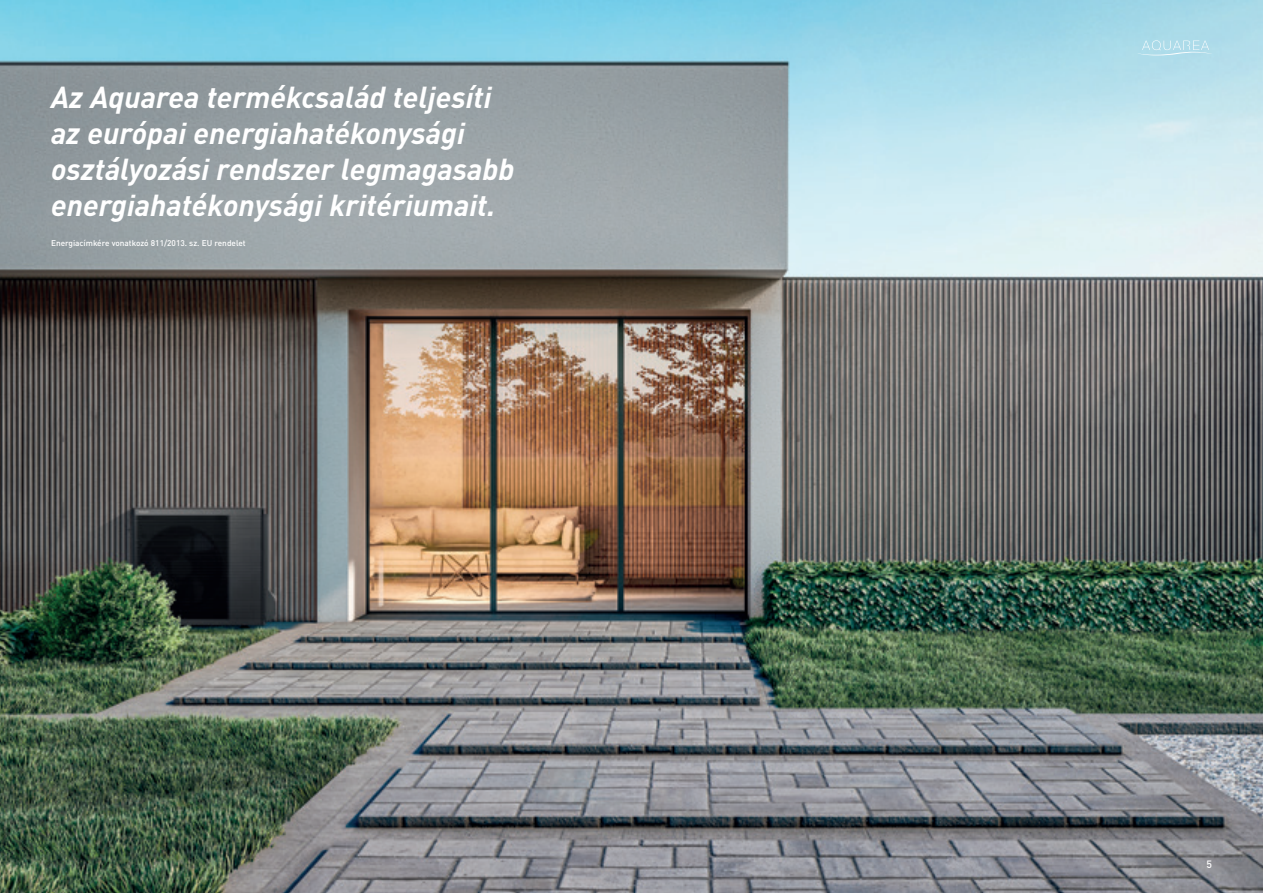
<style>
.page{position:relative;width:1263px;height:893px;background:#fff}
.page>*{position:absolute;margin:0;border:0;box-sizing:border-box;transform-origin:0 0}
.t1{font:italic 700 30px/36px "DIN Pro";color:#fff}
.t2{font:500 10.5px "DIN Pro";color:#fff}
.t3{font:500 8.25px "DIN Pro";color:#fff}
</style>
<div class="page">
<img style="left:0;top:0;width:1263px;height:893px">
<svg style="left:1137px;top:40px;width:75px;height:15px"></svg>
<p class="t1" style="left:51px;top:77px;width:465px">Az Aquarea termékcsalád teljesíti az európai energiahatékonysági osztályozási rendszer legmagasabb energiahatékonysági kritériumait.</p>
<p class="t3" style="left:51px;top:236px;width:196px">Energiacímkére vonatkozó 811/2013. sz. EU rendelet</p>
<p class="t2" style="left:1206px;top:856px;width:7px">5</p>
</div>
